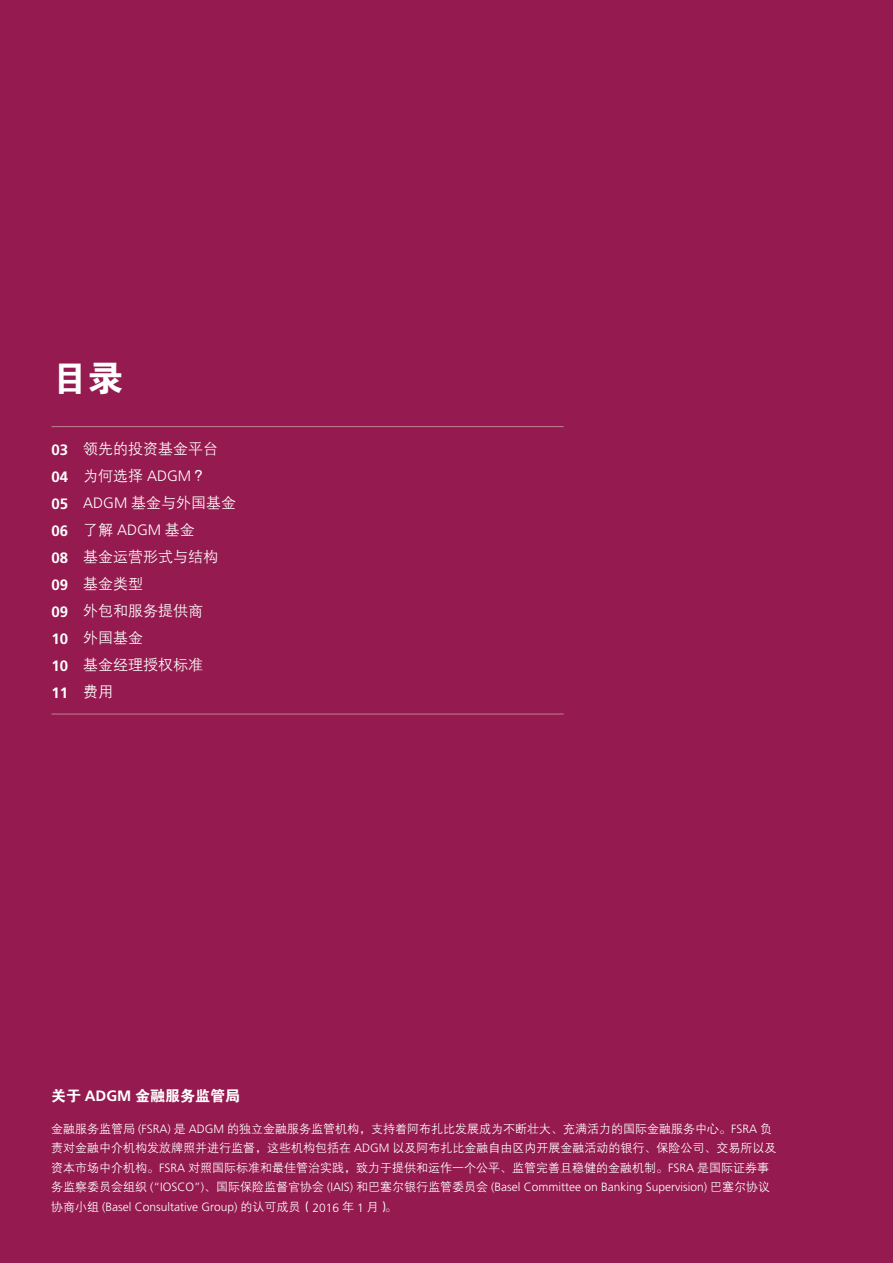
<style>
.page{position:relative;width:893px;height:1263px;background:#951a4f}
.page>*{position:absolute;margin:0;border:0;box-sizing:border-box;transform-origin:0 0}
.t1{font:36px "FZDHTK GBK1 0";color:#fff}
.t2{font:15px/27px "FZZDXK GBK1 0";color:#fff}
.t3{font:700 15px/27px "Frutiger";color:#fff;text-align:justify}
.t4{font:15px "FZDHTK GBK1 0";color:#fff}
.t5{font:12px/19.5px "FZZDXK GBK1 0";color:#fff}
.t6{font:300 12px/19.5px "Frutiger";color:#fff}
.s1{font-family:"Frutiger";font-weight:300}
.s2{font-family:"Frutiger";font-weight:700}
.s3{font-family:"FZZDXK GBK1 0";font-weight:400}
</style>
<div class="page">
<hr style="left:52px;top:426px;width:512px;height:1px;background:#bf8390">
<hr style="left:52px;top:714px;width:512px;height:1px;background:#bf8390">
<h1 class="t1" style="left:52px;top:358px;width:73px">目录</h1>
<p class="t3" style="left:52px;top:437px;width:18px">03<br>04<br>05<br>06<br>08<br>09<br>09<br>10<br>10<br>11</p>
<p class="t2" style="left:83px;top:436px;width:154px">领先的投资基金平台为何选择 <span class="s1">ADGM</span> ？<br><span class="s1">ADGM</span> 基金与外国基金了解 <span class="s1">ADGM</span> 基金<br>基金运营形式与结构基金类型<br>外包和服务提供商<br>外国基金<br>基金经理授权标准<br>费用</p>
<p class="t4" style="left:51px;top:1087px;width:191px">关于 <span class="s2">ADGM</span> 金融服务监管局</p>
<p class="t5" style="left:51px;top:1119px;width:727px">金融服务监管局 <span class="s1">(FSRA)</span> 是 <span class="s1">ADGM</span> 的独立金融服务监管机构，支持着阿布扎比发展成为不断壮大、充满活力的国际金融服务中心。<span class="s1">FSRA</span> 负责对金融中介机构发放牌照并进行监督，这些机构包括在 <span class="s1">ADGM</span> 以及阿布扎比金融自由区内开展金融活动的银行、保险公司、交易所以及资本市场中介机构。<span class="s1">FSRA</span> 对照国际标准和最佳管治实践，致力于提供和运作一个公平、监管完善且稳健的金融机制。<span class="s1">FSRA</span> 是国际证券事</p>
<p class="t6" style="left:51px;top:1177px;width:721px"><span class="s3">务监察委员会组织</span> (“IOSCO”)<span class="s3">、国际保险监督官协会</span> (IAIS) <span class="s3">和巴塞尔银行监管委员会</span> (Basel Committee on Banking Supervision) <span class="s3">巴塞尔协议协商小组</span> (Basel Consultative Group) <span class="s3">的认可成员（</span>2016 <span class="s3">年</span> 1 <span class="s3">月）。</span></p>
</div>
